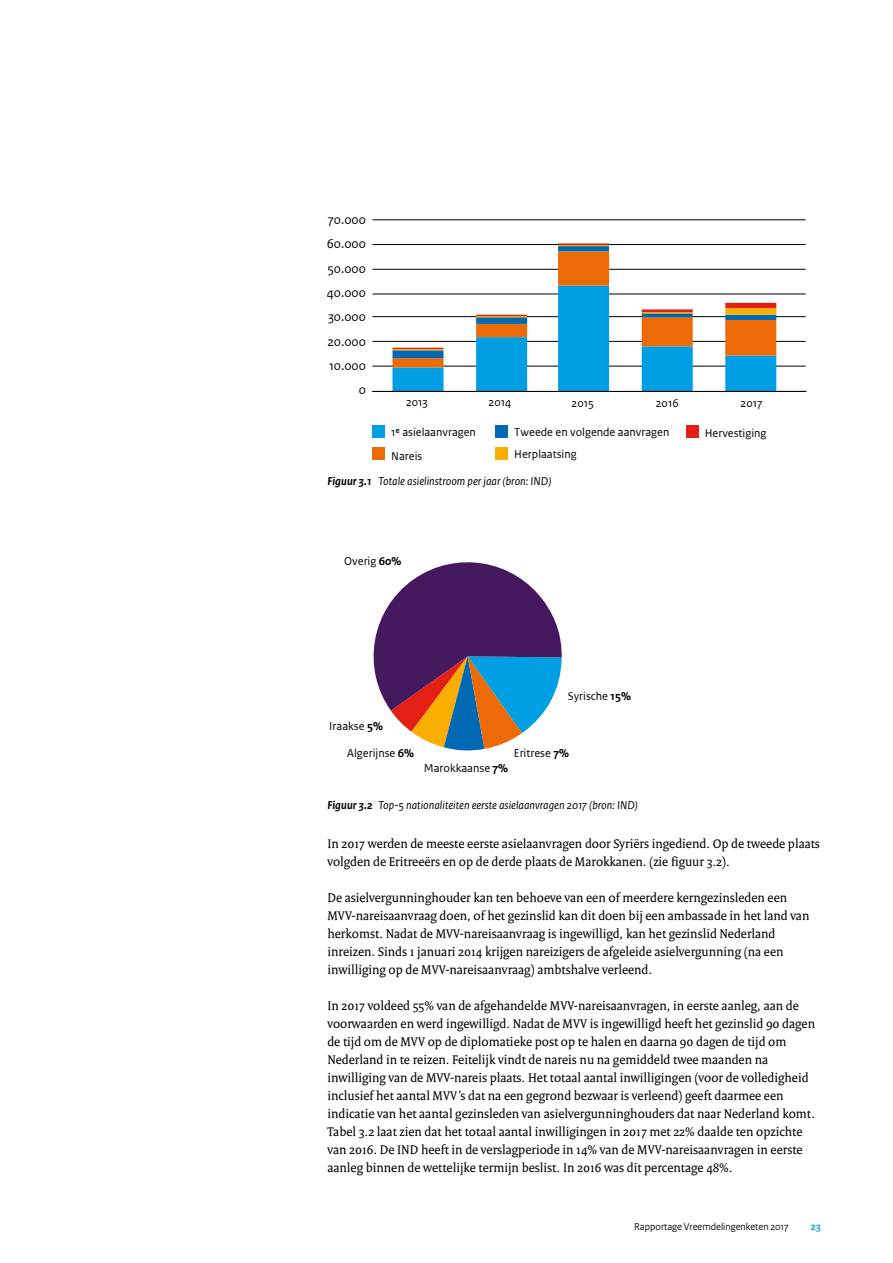
<style>
.page{position:relative;width:893px;height:1263px;background:#fff}
.page>*{position:absolute;margin:0;border:0;box-sizing:border-box;transform-origin:0 0}
.t1{font:13.5px/18px "Rijksoverheid Serif";color:#000}
.t2{font:13.5px "Rijksoverheid Sans Text TT";color:#000}
.t3{font:12px "Rijksoverheid Sans Text TT";color:#000}
.t4{font:italic 12px "Rijksoverheid Sans Text";color:#000}
.t5{font:10.5px "Rijksoverheid Sans Heading";color:#000}
.t6{font:700 10.5px "Rijksoverheid Sans Heading";color:#009fe3}
.s1{font-weight:700}
</style>
<div class="page">
<hr style="left:372px;top:219px;width:434px;height:1px;background:#000">
<hr style="left:372px;top:244px;width:434px;height:1px;background:#000">
<hr style="left:372px;top:269px;width:434px;height:1px;background:#000">
<hr style="left:372px;top:294px;width:434px;height:1px;background:#000">
<hr style="left:372px;top:316px;width:434px;height:1px;background:#000">
<hr style="left:372px;top:341px;width:434px;height:1px;background:#000">
<hr style="left:372px;top:366px;width:434px;height:1px;background:#000">
<div style="left:686px;top:425px;width:12px;height:12px;background:#e41f13"></div>
<div style="left:495px;top:447px;width:13px;height:13px;background:#f9ae00"></div>
<div style="left:495px;top:425px;width:13px;height:12px;background:#0069b3"></div>
<div style="left:372px;top:447px;width:13px;height:13px;background:#ed6b06"></div>
<div style="left:372px;top:425px;width:13px;height:12px;background:#009fe3"></div>
<svg style="left:392px;top:243px;width:384px;height:148px"></svg>
<hr style="left:372px;top:391px;width:434px;height:1px;background:#000">
<svg style="left:373px;top:562px;width:189px;height:189px"></svg>
<p class="t2" style="left:328px;top:212px;width:40px">70.000</p>
<p class="t2" style="left:327px;top:236px;width:41px">60.000</p>
<p class="t2" style="left:327px;top:261px;width:40px">50.000</p>
<p class="t2" style="left:327px;top:285px;width:41px">40.000</p>
<p class="t2" style="left:328px;top:309px;width:39px">30.000</p>
<p class="t2" style="left:327px;top:333px;width:40px">20.000</p>
<p class="t2" style="left:329px;top:358px;width:38px">10.000</p>
<p class="t2" style="left:359px;top:382px;width:9px">0</p>
<p class="t3" style="left:406px;top:395px;width:23px">2013</p>
<p class="t3" style="left:488px;top:395px;width:24px">2014</p>
<p class="t3" style="left:572px;top:397px;width:24px">2015</p>
<p class="t3" style="left:656px;top:397px;width:24px">2016</p>
<p class="t3" style="left:741px;top:397px;width:24px">2017</p>
<p class="t3" style="left:514px;top:425px;width:157px">Tweede en volgende aanvragen</p>
<p class="t3" style="left:391px;top:425px;width:86px">1e asielaanvragen</p>
<p class="t4" style="left:327px;top:474px;width:226px"><span class="s1">Figuur 3.1</span> Totale asielinstroom per jaar (bron: IND)</p>
<p class="t3" style="left:514px;top:447px;width:64px">Herplaatsing</p>
<p class="t3" style="left:391px;top:449px;width:33px">Nareis</p>
<p class="t3" style="left:344px;top:554px;width:59px">Overig <span class="s1">60%</span></p>
<p class="t3" style="left:705px;top:426px;width:63px">Hervestiging</p>
<p class="t3" style="left:329px;top:719px;width:55px">Iraakse <span class="s1">5%</span></p>
<p class="t3" style="left:347px;top:746px;width:68px">Algerijnse <span class="s1">6%</span></p>
<p class="t3" style="left:568px;top:689px;width:65px">Syrische <span class="s1">15%</span></p>
<p class="t3" style="left:514px;top:746px;width:57px">Eritrese <span class="s1">7%</span></p>
<p class="t3" style="left:424px;top:761px;width:86px">Marokkaanse <span class="s1">7%</span></p>
<p class="t4" style="left:327px;top:798px;width:312px"><span class="s1">Figuur 3.2</span> Top-5 nationaliteiten eerste asielaanvragen 2017 (bron: IND)</p>
<p class="t1" style="left:327px;top:834px;width:494px">In 2017 werden de meeste eerste asielaanvragen door Syriërs ingediend. Op de tweede plaats volgden de Eritreeërs en op de derde plaats de Marokkanen. (zie figuur 3.2).</p>
<p class="t1" style="left:327px;top:888px;width:483px">De asielvergunninghouder kan ten behoeve van een of meerdere kerngezinsleden een MVV-nareisaanvraag doen, of het gezinslid kan dit doen bij een ambassade in het land van herkomst. Nadat de MVV-nareisaanvraag is ingewilligd, kan het gezinslid Nederland inreizen. Sinds 1 januari 2014 krijgen nareizigers de afgeleide asielvergunning (na een inwilliging op de MVV-nareisaanvraag) ambtshalve verleend.</p>
<p class="t1" style="left:327px;top:996px;width:489px">In 2017 voldeed 55% van de afgehandelde MVV-nareisaanvragen, in eerste aanleg, aan de voorwaarden en werd ingewilligd. Nadat de MVV is ingewilligd heeft het gezinslid 90 dagen de tijd om de MVV op de diplomatieke post op te halen en daarna 90 dagen de tijd om Nederland in te reizen. Feitelijk vindt de nareis nu na gemiddeld twee maanden na inwilliging van de MVV-nareis plaats. Het totaal aantal inwilligingen (voor de volledigheid inclusief het aantal MVV’s dat na een gegrond bezwaar is verleend) geeft daarmee een indicatie van het aantal gezinsleden van asielvergunninghouders dat naar Nederland komt.<br>Tabel 3.2 laat zien dat het totaal aantal inwilligingen in 2017 met 22% daalde ten opzichte van 2016. De IND heeft in de verslagperiode in 14% van de MVV-nareisaanvragen in eerste aanleg binnen de wettelijke termijn beslist. In 2016 was dit percentage 48%.</p>
<p class="t5" style="left:634px;top:1221px;width:156px">Rapportage Vreemdelingenketen 2017</p>
<p class="t6" style="left:811px;top:1221px;width:11px">23</p>
</div>
